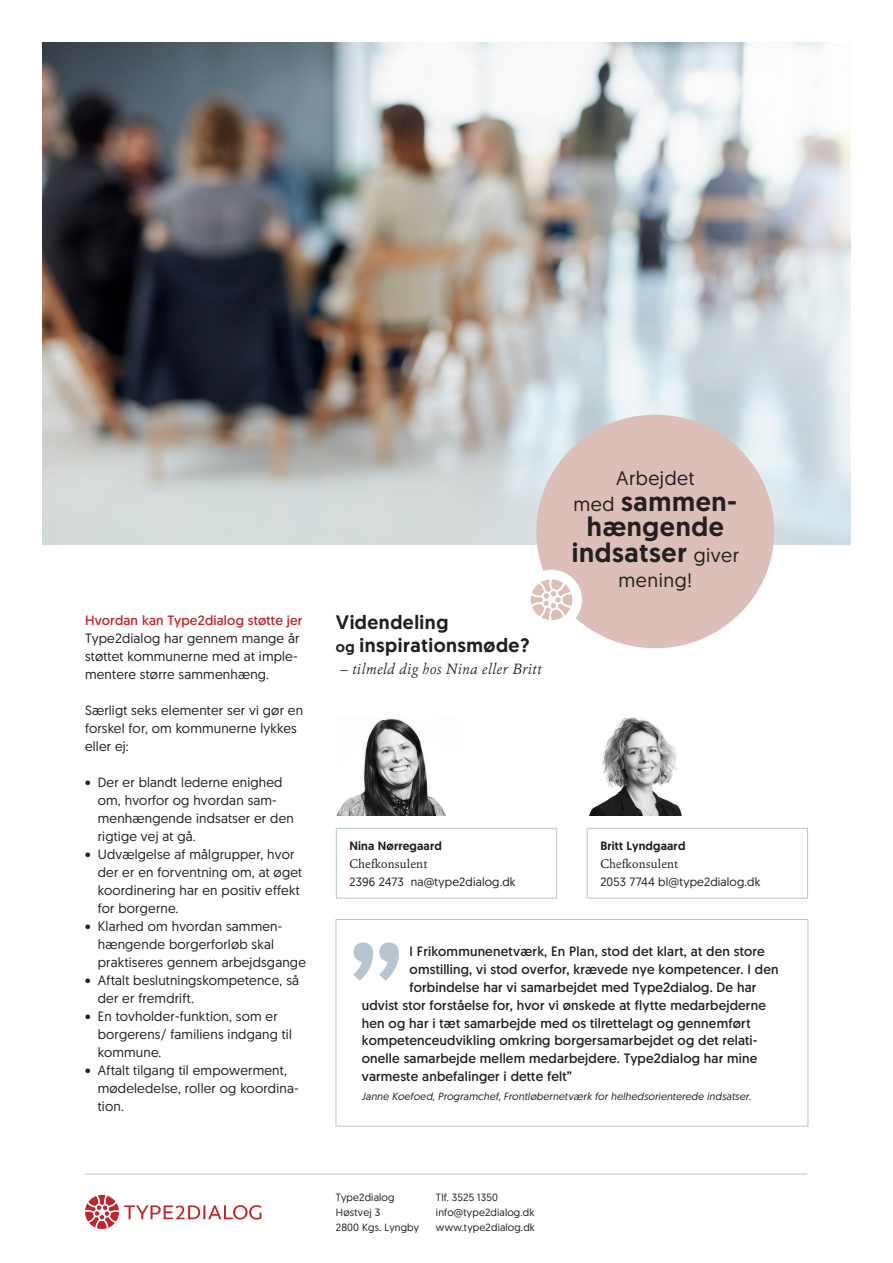
<style>
.page{position:relative;width:893px;height:1263px;background:#fff}
.page>*{position:absolute;margin:0;border:0;box-sizing:border-box;transform-origin:0 0}
.t1{font:500 27px/25.5px "Geomanist";letter-spacing:.025em;color:#231f20;text-align:center}
.t2{font:19.65px "Geomanist";letter-spacing:.025em;color:#231f20}
.t3{font:500 19.5px/22.5px "Geomanist";letter-spacing:.025em;color:#231f20}
.t4{font:italic 300 15px "Cala";letter-spacing:.02em;color:#231f20}
.t5{font:13.5px/18px "Geomanist";letter-spacing:.015em;color:#231f20}
.t6{font:13.5px "Geomanist";letter-spacing:.015em;color:#231f20}
.t7{font:13.5px "Geomanist";letter-spacing:.015em;color:#c0262d}
.t8{font:12.3px "Cala";letter-spacing:.01em;color:#231f20}
.t9{font:12px "Geomanist";letter-spacing:.015em;color:#231f20}
.t10{font:500 12px "Geomanist";letter-spacing:.01em;color:#231f20}
.t11{font:10.5px/15px "Geomanist";letter-spacing:.015em;color:#231f20}
.t12{font:italic 10.5px "Geomanist";letter-spacing:.015em;color:#231f20}
.s1{font-size:15px}
.s2{font-weight:400;font-size:19.65px}
</style>
<div class="page">
<svg style="left:85px;top:1195px;width:176px;height:34px"></svg>
<hr style="left:84px;top:1174px;width:723px;height:1px;background:#b7c6ce">
<img style="left:43px;top:43px;width:807px;height:501px">
<svg style="left:531px;top:415px;width:243px;height:233px;background:#e0cac6"></svg>
<img style="left:337px;top:718px;width:109px;height:97px">
<div style="left:336px;top:828px;width:221px;height:70px;border:1px solid #b7c6ce"></div>
<div style="left:587px;top:828px;width:221px;height:70px;border:1px solid #b7c6ce"></div>
<img style="left:589px;top:718px;width:93px;height:98px">
<div style="left:336px;top:919px;width:472px;height:207px;border:1px solid #b7c6ce"></div>
<svg style="left:353px;top:942px;width:46px;height:39px"></svg>
<p class="t7" style="left:85px;top:612px;width:219px">Hvordan kan Type2dialog støtte jer</p>
<p class="t5" style="left:85px;top:629px;width:216px">Type2dialog har gennem mange år støttet kommunerne med at imple&shy;mentere større sammenhæng.</p>
<p class="t5" style="left:85px;top:701px;width:220px">Særligt seks elementer ser vi gør en forskel for, om kommunerne lykkes eller ej:</p>
<p class="t5" style="left:98px;top:773px;width:198px;text-indent:-13px">• Der er blandt lederne enighed om, hvorfor og hvordan sam&shy;menhængende indsatser er den rigtige vej at gå.</p>
<p class="t5" style="left:98px;top:845px;width:206px;text-indent:-13px">• Udvælgelse af målgrupper, hvor der er en forventning om, at øget koordinering har en positiv effekt for borgerne.</p>
<p class="t5" style="left:98px;top:917px;width:210px;text-indent:-13px">• Klarhed om hvordan sammen&shy;hængende borgerforløb skal praktiseres gennem arbejdsgange</p>
<p class="t5" style="left:98px;top:971px;width:203px;text-indent:-13px">• Aftalt beslutningskompetence, så der er fremdrift.</p>
<p class="t5" style="left:98px;top:1007px;width:196px;text-indent:-13px">• En tovholder-funktion, som er borgerens/ familiens indgang til kommune.</p>
<p class="t5" style="left:98px;top:1061px;width:202px;text-indent:-13px">• Aftalt tilgang til empowerment, mødeledelse, roller og koordina&shy;tion.</p>
<h3 class="t3" style="left:336px;top:611px;width:195px">Videndeling<br><span class="s1">og</span> inspirationsmøde?</h3>
<p class="t4" style="left:340px;top:659px;width:203px">– tilmeld dig hos Nina eller Britt</p>
<h2 class="t2" style="left:616px;top:466px;width:80px">Arbejdet</h2>
<h1 class="t1" style="left:572px;top:488px;width:169px"><span class="s2">med</span> sammen&shy;hængende indsatser <span class="s2">giver</span></h1>
<h2 class="t2" style="left:618px;top:568px;width:75px">mening!</h2>
<p class="t10" style="left:349px;top:837px;width:94px">Nina Nørregaard</p>
<p class="t8" style="left:349px;top:856px;width:79px">Chefkonsulent</p>
<p class="t9" style="left:349px;top:874px;width:168px">2396 2473 na@type2dialog.dk</p>
<p class="t10" style="left:600px;top:837px;width:87px">Britt Lyndgaard</p>
<p class="t8" style="left:600px;top:856px;width:79px">Chefkonsulent</p>
<p class="t9" style="left:600px;top:874px;width:162px">2053 7744 bl@type2dialog.dk</p>
<p class="t6" style="left:410px;top:942px;width:357px">I Frikommunenetværk, En Plan, stod det klart, at den store</p>
<p class="t6" style="left:410px;top:960px;width:371px">omstilling, vi stod overfor, krævede nye kompetencer. I den</p>
<p class="t6" style="left:410px;top:978px;width:348px">forbindelse har vi samarbejdet med Type2dialog. De har</p>
<p class="t6" style="left:362px;top:996px;width:406px">udvist stor forståelse for, hvor vi ønskede at flytte medarbejderne</p>
<p class="t6" style="left:362px;top:1014px;width:390px">hen og har i tæt samarbejde med os tilrettelagt og gennemført</p>
<p class="t6" style="left:362px;top:1032px;width:397px">kompetenceudvikling omkring borgersamarbejdet og det relati-</p>
<p class="t6" style="left:362px;top:1050px;width:397px">onelle samarbejde mellem medarbejdere. Type2dialog har mine</p>
<p class="t6" style="left:362px;top:1068px;width:212px">varmeste anbefalinger i dette felt”</p>
<p class="t12" style="left:362px;top:1089px;width:391px">Janne Koefoed, Programchef, Frontløbernetværk for helhedsorienterede indsatser.</p>
<p class="t11" style="left:336px;top:1189px;width:85px">Type2dialog<br>Høstvej 3<br>2800 Kgs. Lyngby</p>
<p class="t11" style="left:436px;top:1189px;width:100px">Tlf. 3525 1350 info@type2dialog.dk www.type2dialog.dk</p>
</div>
